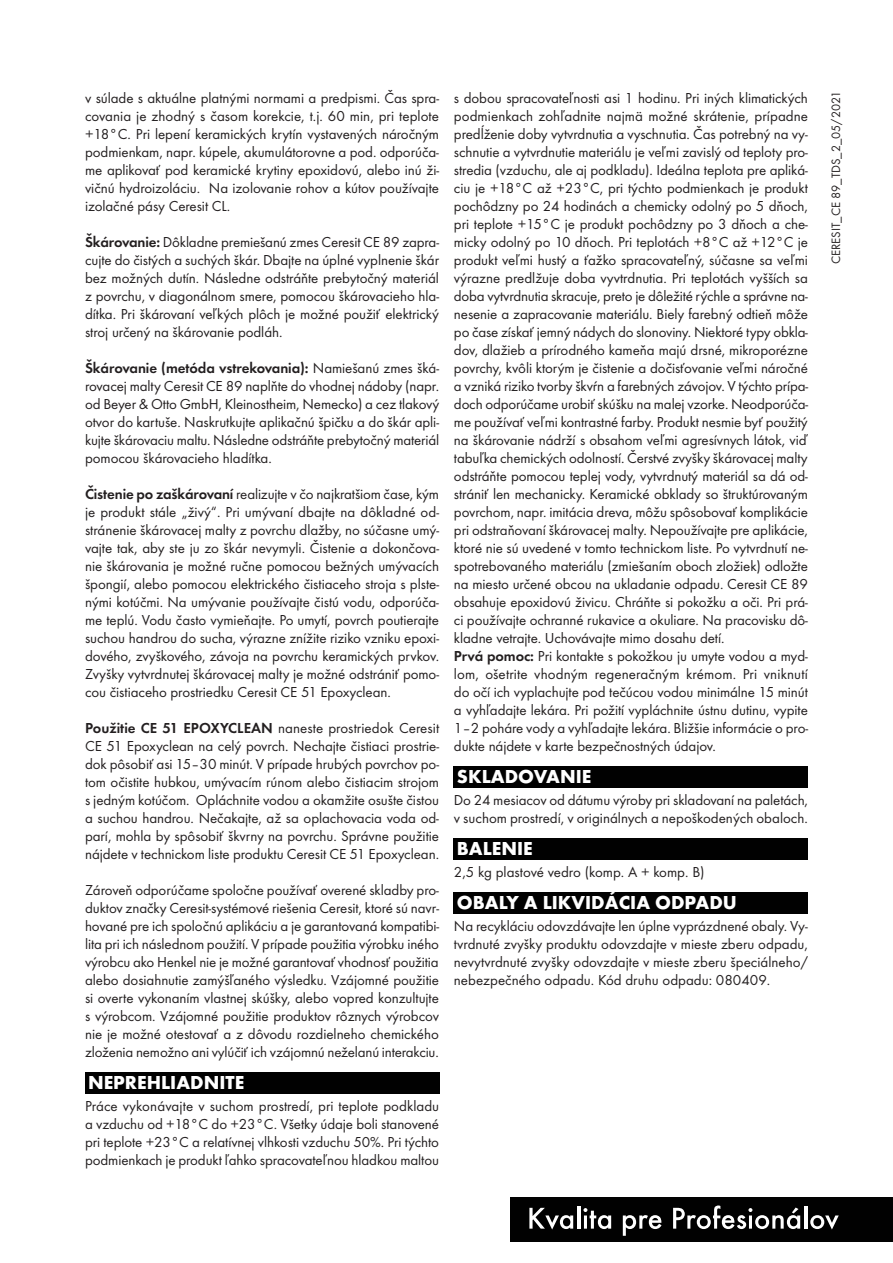
<style>
.page{position:relative;width:893px;height:1263px;background:#fff}
.page>*{position:absolute;margin:0;border:0;box-sizing:border-box;transform-origin:0 0}
.t1{font:700 19.5px "Futura TOT";color:#fff}
.t2{font:15px/18px "Futura TOT";letter-spacing:-.005em;color:#231f20;text-align:justify}
.t3{font:12.6px "Futura TOT";color:#231f20}
.s1{font-weight:600}
</style>
<div class="page">
<div style="left:510px;top:1197px;width:383px;height:44px;background:#010101"></div>
<svg style="left:529px;top:1208px;width:44px;height:21px"></svg>
<hr style="left:577px;top:1206px;width:3px;height:22px;background:#fff">
<svg style="left:583px;top:1208px;width:28px;height:21px"></svg>
<svg style="left:623px;top:1215px;width:38px;height:21px"></svg>
<svg style="left:673px;top:1205px;width:127px;height:24px"></svg>
<hr style="left:804px;top:1206px;width:3px;height:22px;background:#fff">
<svg style="left:810px;top:1215px;width:29px;height:14px"></svg>
<div style="left:85px;top:1072px;width:354px;height:21px;background:#010101"></div>
<div style="left:454px;top:766px;width:354px;height:21px;background:#010101"></div>
<div style="left:454px;top:838px;width:354px;height:21px;background:#010101"></div>
<div style="left:454px;top:892px;width:354px;height:21px;background:#010101"></div>
<p class="t2" style="left:85px;top:89px;width:356px">v súlade s aktuálne platnými normami a predpismi. Čas spra&shy;covania je zhodný s časom korekcie, t.j. 60 min, pri teplote +18°C. Pri lepení keramických krytín vystavených náročným podmienkam, napr. kúpele, akumulátorovne a pod. odporúča&shy;me aplikovať pod keramické krytiny epoxidovú, alebo inú ži&shy;vičnú hydroizoláciu. Na izolovanie rohov a kútov používajte izolačné pásy Ceresit CL.</p>
<p class="t2" style="left:85px;top:233px;width:356px"><span class="s1">Škárovanie:</span> Dôkladne premiešanú zmes Ceresit CE 89 zapra&shy;cujte do čistých a suchých škár. Dbajte na úplné vyplnenie škár bez možných dutín. Následne odstráňte prebytočný materiál z povrchu, v diagonálnom smere, pomocou škárovacieho hla&shy;dítka. Pri škárovaní veľkých plôch je možné použiť elektrický stroj určený na škárovanie podláh.</p>
<p class="t2" style="left:85px;top:359px;width:356px"><span class="s1">Škárovanie (metóda vstrekovania):</span> Namiešanú zmes šká&shy;rovacej malty Ceresit CE 89 naplňte do vhodnej nádoby (napr. od Beyer &amp; Otto GmbH, Kleinostheim, Nemecko) a cez tlakový otvor do kartuše. Naskrutkujte aplikačnú špičku a do škár apli&shy;kujte škárovaciu maltu. Následne odstráňte prebytočný materiál pomocou škárovacieho hladítka.</p>
<p class="t2" style="left:85px;top:485px;width:356px"><span class="s1">Čistenie po zaškárovaní</span> realizujte v čo najkratšiom čase, kým je produkt stále „živý“. Pri umývaní dbajte na dôkladné od&shy;stránenie škárovacej malty z povrchu dlažby, no súčasne umý&shy;vajte tak, aby ste ju zo škár nevymyli. Čistenie a dokončova&shy;nie škárovania je možné ručne pomocou bežných umývacích špongií, alebo pomocou elektrického čistiaceho stroja s plste&shy;nými kotúčmi. Na umývanie používajte čistú vodu, odporúča&shy;me teplú. Vodu často vymieňajte. Po umytí, povrch poutierajte suchou handrou do sucha, výrazne znížite riziko vzniku epoxi&shy;dového, zvyškového, závoja na povrchu keramických prvkov.<br>Zvyšky vytvrdnutej škárovacej malty je možné odstrániť pomo&shy;cou čistiaceho prostriedku Ceresit CE 51 Epoxyclean.</p>
<p class="t2" style="left:85px;top:719px;width:356px"><span class="s1">Použitie CE 51 EPOXYCLEAN</span> naneste prostriedok Ceresit CE 51 Epoxyclean na celý povrch. Nechajte čistiaci prostrie&shy;dok pôsobiť asi 15–30 minút. V prípade hrubých povrchov po&shy;tom očistite hubkou, umývacím rúnom alebo čistiacim strojom s jedným kotúčom. Opláchnite vodou a okamžite osušte čistou a suchou handrou. Nečakajte, až sa oplachovacia voda od&shy;parí, mohla by spôsobiť škvrny na povrchu. Správne použitie nájdete v technickom liste produktu Ceresit CE 51 Epoxyclean.</p>
<p class="t2" style="left:85px;top:881px;width:356px">Zároveň odporúčame spoločne používať overené skladby pro&shy;duktov značky Ceresit-systémové riešenia Ceresit, ktoré sú navr&shy;hované pre ich spoločnú aplikáciu a je garantovaná kompatibi&shy;lita pri ich následnom použití. V prípade použitia výrobku iného výrobcu ako Henkel nie je možné garantovať vhodnosť použitia alebo dosiahnutie zamýšľaného výsledku. Vzájomné použitie si overte vykonaním vlastnej skúšky, alebo vopred konzultujte s výrobcom. Vzájomné použitie produktov rôznych výrobcov nie je možné otestovať a z dôvodu rozdielneho chemického zloženia nemožno ani vylúčiť ich vzájomnú neželanú interakciu.</p>
<h1 class="t1" style="left:88px;top:1070px;width:158px">NEPREHLIADNITE</h1>
<p class="t2" style="left:85px;top:1097px;width:356px">Práce vykonávajte v suchom prostredí, pri teplote podkladu a vzduchu od +18°C do +23°C. Všetky údaje boli stanovené pri teplote +23°C a relatívnej vlhkosti vzduchu 50%. Pri týchto podmienkach je produkt ľahko spracovateľnou hladkou maltou</p>
<p class="t2" style="left:454px;top:89px;width:356px;text-align:left">s dobou spracovateľnosti asi 1 hodinu. Pri iných klimatických podmienkach zohľadnite najmä možné skrátenie, prípadne predĺženie doby vytvrdnutia a vyschnutia. Čas potrebný na vy&shy;schnutie a vytvrdnutie materiálu je veľmi zavislý od teploty pro&shy;stredia (vzduchu, ale aj podkladu). Ideálna teplota pre apliká&shy;ciu je +18°C až +23°C, pri týchto podmienkach je produkt pochôdzny po 24 hodinách a chemicky odolný po 5 dňoch, pri teplote +15°C je produkt pochôdzny po 3 dňoch a che&shy;micky odolný po 10 dňoch. Pri teplotách +8°C až +12°C je produkt veľmi hustý a ťažko spracovateľný, súčasne sa veľmi výrazne predlžuje doba vyvtrdnutia. Pri teplotách vyšších sa doba vytvrdnutia skracuje, preto je dôležité rýchle a správne na&shy;nesenie a zapracovanie materiálu. Biely farebný odtieň môže po čase získať jemný nádych do slonoviny. Niektoré typy obkla&shy;dov, dlažieb a prírodného kameňa majú drsné, mikroporézne povrchy, kvôli ktorým je čistenie a dočisťovanie veľmi náročné a vzniká riziko tvorby škvŕn a farebných závojov. V týchto prípa&shy;doch odporúčame urobiť skúšku na malej vzorke. Neodporúča&shy;me používať veľmi kontrastné farby. Produkt nesmie byť použitý na škárovanie nádrží s obsahom veľmi agresívnych látok, viď tabuľka chemických odolností. Čerstvé zvyšky škárovacej malty odstráňte pomocou teplej vody, vytvrdnutý materiál sa dá od&shy;strániť len mechanicky. Keramické obklady so štruktúrovaným povrchom, napr. imitácia dreva, môžu spôsobovať komplikácie pri odstraňovaní škárovacej malty. Nepoužívajte pre aplikácie, ktoré nie sú uvedené v tomto technickom liste. Po vytvrdnutí ne&shy;spotrebovaného materiálu (zmiešaním oboch zložiek) odložte na miesto určené obcou na ukladanie odpadu. Ceresit CE 89 obsahuje epoxidovú živicu. Chráňte si pokožku a oči. Pri prá&shy;ci používajte ochranné rukavice a okuliare. Na pracovisku dô&shy;kladne vetrajte. Uchovávajte mimo dosahu detí.<br><span class="s1">Prvá pomoc:</span> Pri kontakte s pokožkou ju umyte vodou a myd&shy;lom, ošetrite vhodným regeneračným krémom. Pri vniknutí do očí ich vyplachujte pod tečúcou vodou minimálne 15 minút a vyhľadajte lekára. Pri požití vypláchnite ústnu dutinu, vypite 1–2 poháre vody a vyhľadajte lekára. Bližšie informácie o pro&shy;dukte nájdete v karte bezpečnostných údajov.</p>
<h1 class="t1" style="left:457px;top:764px;width:136px">SKLADOVANIE</h1>
<p class="t2" style="left:454px;top:791px;width:356px">Do 24 mesiacov od dátumu výroby pri skladovaní na paletách, v suchom prostredí, v originálnych a nepoškodených obaloch.</p>
<h1 class="t1" style="left:457px;top:836px;width:77px">BALENIE</h1>
<p class="t2" style="left:454px;top:863px;width:252px">2,5 kg plastové vedro (komp. A + komp. B)</p>
<h1 class="t1" style="left:457px;top:890px;width:282px">OBALY A LIKVIDÁCIA ODPADU</h1>
<p class="t2" style="left:454px;top:917px;width:355px">Na recykláciu odovzdávajte len úplne vyprázdnené obaly. Vy&shy;tvrdnuté zvyšky produktu odovzdajte v mieste zberu odpadu, nevytvrdnuté zvyšky odovzdajte v mieste zberu špeciálneho/ nebezpečného odpadu. Kód druhu odpadu: 080409.</p>
<p class="t3" style="left:828px;top:264px;width:175px;rotate:-90deg">CERESIT_CE 89_TDS_2_05/2021</p>
</div>
